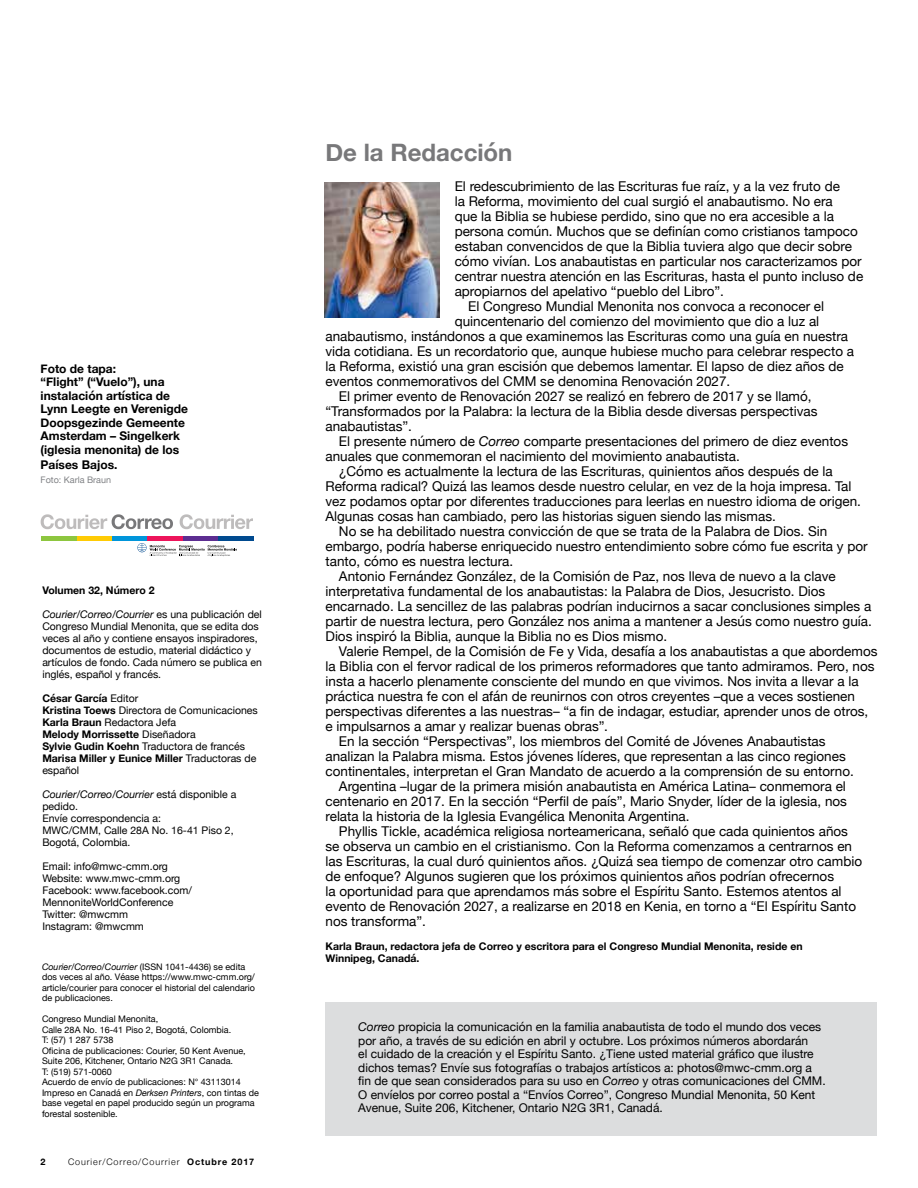
<style>
.page{position:relative;width:918px;height:1188px;background:#fff}
.page>*{position:absolute;margin:0;border:0;box-sizing:border-box;transform-origin:0 0}
.t1{font:700 24px "Helvetica Neue";color:#78787a}
.t2{font:13.5px "Helvetica Neue";color:#000}
.t3{font:12px/13.5px "Helvetica Neue";color:#000}
.t4{font:700 12px/13.5px "Helvetica Neue";color:#000}
.t5{font:10.5px/12px "Helvetica Neue";color:#000}
.t6{font:700 10.5px/12px "Helvetica Neue";color:#000}
.t7{font:9px/10.5px "Helvetica Neue";color:#000}
.t8{font:300 9px "Helvetica Neue";letter-spacing:.1em;color:#000}
.t9{font:9px "Helvetica Neue";color:#808285}
.t10{font:700 9px "Helvetica Neue";color:#000}
.s1{font-style:italic}
.s2{font-weight:700}
</style>
<div class="page">
<div style="left:325px;top:1003px;width:552px;height:133px;background:#dcddde"></div>
<img style="left:325px;top:183px;width:115px;height:135px">
<hr style="left:218px;top:536px;width:36px;height:4px;background:#004a8f">
<hr style="left:183px;top:536px;width:35px;height:4px;background:#5c2d91">
<hr style="left:147px;top:536px;width:36px;height:4px;background:#ed145b">
<hr style="left:112px;top:536px;width:35px;height:4px;background:#0095da">
<hr style="left:76px;top:536px;width:36px;height:4px;background:#ffcb05">
<hr style="left:41px;top:536px;width:35px;height:4px;background:#8dc63f">
<svg style="left:180px;top:514px;width:73px;height:15px"></svg>
<svg style="left:137px;top:543px;width:100px;height:13px"></svg>
<svg style="left:41px;top:514px;width:132px;height:15px"></svg>
<p class="t4" style="left:41px;top:362px;width:149px">Foto de tapa:<br>“Flight” (“Vuelo”), una instalación artística de<br>Lynn Leegte en Verenigde<br>Doopsgezinde Gemeente<br>Amsterdam – Singelkerk (iglesia menonita) de los</p>
<p class="t4" style="left:41px;top:458px;width:78px">Países Bajos.</p>
<p class="t9" style="left:41px;top:474px;width:72px">Foto: Karla Braun</p>
<p class="t6" style="left:42px;top:584px;width:114px">Volumen 32, Número 2</p>
<p class="t5" style="left:42px;top:609px;width:221px"><span class="s1">Courier/Correo/Courrier</span> es una publicación del Congreso Mundial Menonita, que se edita dos veces al año y contiene ensayos inspiradores, documentos de estudio, material didáctico y artículos de fondo. Cada número se publica en inglés, español y francés.</p>
<p class="t5" style="left:42px;top:693px;width:217px"><span class="s2">César García</span> Editor<br><span class="s2">Kristina Toews</span> Directora de Comunicaciones<br><span class="s2">Karla Braun</span> Redactora Jefa<br><span class="s2">Melody Morrissette</span> Diseñadora<br><span class="s2">Sylvie Gudin Koehn</span> Traductora de francés<br><span class="s2">Marisa Miller y Eunice Miller</span> Traductoras de español</p>
<p class="t5" style="left:42px;top:789px;width:196px"><span class="s1">Courier/Correo/Courrier</span> está disponible a pedido.<br>Envíe correspondencia a:<br>MWC/CMM, Calle 28A No. 16-41 Piso 2,<br>Bogotá, Colombia.</p>
<p class="t5" style="left:42px;top:861px;width:151px">Email: info@mwc-cmm.org<br>Website: www.mwc-cmm.org<br>Facebook: www.facebook.com/<br>MennoniteWorldConference<br>Twitter: @mwcmm<br>Instagram: @mwcmm</p>
<p class="t7" style="left:42px;top:962px;width:215px"><span class="s1">Courier/Correo/Courrier</span> (ISSN 1041-4436) se edita dos veces al año. Véase https://www.mwc-cmm.org/ article/courier para conocer el historial del calendario de publicaciones.</p>
<p class="t7" style="left:42px;top:1014px;width:218px">Congreso Mundial Menonita,<br>Calle 28A No. 16-41 Piso 2, Bogotá, Colombia.<br>T: (57) 1 287 5738<br>Oficina de publicaciones: Courier, 50 Kent Avenue, Suite 206, Kitchener, Ontario N2G 3R1 Canada.<br>T: (519) 571-0060<br>Acuerdo de envío de publicaciones: N° 43113014<br>Impreso en Canadá en <span class="s1">Derksen Printers</span>, con tintas de base vegetal en papel producido según un programa forestal sostenible.</p>
<p class="t10" style="left:40px;top:1155px;width:7px">2</p>
<p class="t8" style="left:68px;top:1155px;width:188px">Courier/Correo/Courrier <span class="s2">Octubre 2017</span></p>
<h1 class="t1" style="left:326px;top:134px;width:189px">De la Redacción</h1>
<p class="t2" style="left:455px;top:177px;width:387px">El redescubrimiento de las Escrituras fue raíz, y a la vez fruto de</p>
<p class="t2" style="left:455px;top:192px;width:380px">la Reforma, movimiento del cual surgió el anabautismo. No era</p>
<p class="t2" style="left:455px;top:207px;width:381px">que la Biblia se hubiese perdido, sino que no era accesible a la</p>
<p class="t2" style="left:455px;top:222px;width:405px">persona común. Muchos que se definían como cristianos tampoco</p>
<p class="t2" style="left:455px;top:237px;width:399px">estaban convencidos de que la Biblia tuviera algo que decir sobre</p>
<p class="t2" style="left:455px;top:252px;width:409px">cómo vivían. Los anabautistas en particular nos caracterizamos por</p>
<p class="t2" style="left:455px;top:267px;width:410px">centrar nuestra atención en las Escrituras, hasta el punto incluso de</p>
<p class="t2" style="left:455px;top:282px;width:271px">apropiarnos del apelativo “pueblo del Libro”.</p>
<p class="t2" style="left:468px;top:297px;width:358px">El Congreso Mundial Menonita nos convoca a reconocer el</p>
<p class="t2" style="left:455px;top:312px;width:366px">quincentenario del comienzo del movimiento que dio a luz al</p>
<p class="t2" style="left:325px;top:327px;width:524px">anabautismo, instándonos a que examinemos las Escrituras como una guía en nuestra</p>
<p class="t2" style="left:325px;top:342px;width:530px">vida cotidiana. Es un recordatorio que, aunque hubiese mucho para celebrar respecto a</p>
<p class="t2" style="left:325px;top:357px;width:520px">la Reforma, existió una gran escisión que debemos lamentar. El lapso de diez años de</p>
<p class="t2" style="left:325px;top:372px;width:406px">eventos conmemorativos del CMM se denomina Renovación 2027.</p>
<p class="t2" style="left:339px;top:387px;width:474px">El primer evento de Renovación 2027 se realizó en febrero de 2017 y se llamó,</p>
<p class="t2" style="left:325px;top:402px;width:494px">“Transformados por la Palabra: la lectura de la Biblia desde diversas perspectivas</p>
<p class="t2" style="left:325px;top:417px;width:88px">anabautistas”.</p>
<p class="t2" style="left:339px;top:432px;width:511px">El presente número de <span class="s1">Correo</span> comparte presentaciones del primero de diez eventos</p>
<p class="t2" style="left:325px;top:447px;width:416px">anuales que conmemoran el nacimiento del movimiento anabautista.</p>
<p class="t2" style="left:339px;top:462px;width:495px">¿Cómo es actualmente la lectura de las Escrituras, quinientos años después de la</p>
<p class="t2" style="left:325px;top:477px;width:528px">Reforma radical? Quizá las leamos desde nuestro celular, en vez de la hoja impresa. Tal</p>
<p class="t2" style="left:325px;top:492px;width:537px">vez podamos optar por diferentes traducciones para leerlas en nuestro idioma de origen.</p>
<p class="t2" style="left:325px;top:507px;width:452px">Algunas cosas han cambiado, pero las historias siguen siendo las mismas.</p>
<p class="t2" style="left:339px;top:522px;width:490px">No se ha debilitado nuestra convicción de que se trata de la Palabra de Dios. Sin</p>
<p class="t2" style="left:325px;top:537px;width:544px">embargo, podría haberse enriquecido nuestro entendimiento sobre cómo fue escrita y por</p>
<p class="t2" style="left:325px;top:552px;width:189px">tanto, cómo es nuestra lectura.</p>
<p class="t2" style="left:339px;top:567px;width:498px">Antonio Fernández González, de la Comisión de Paz, nos lleva de nuevo a la clave</p>
<p class="t2" style="left:325px;top:582px;width:501px">interpretativa fundamental de los anabautistas: la Palabra de Dios, Jesucristo. Dios</p>
<p class="t2" style="left:325px;top:597px;width:547px">encarnado. La sencillez de las palabras podrían inducirnos a sacar conclusiones simples a</p>
<p class="t2" style="left:325px;top:612px;width:548px">partir de nuestra lectura, pero González nos anima a mantener a Jesús como nuestro guía.</p>
<p class="t2" style="left:325px;top:627px;width:343px">Dios inspiró la Biblia, aunque la Biblia no es Dios mismo.</p>
<p class="t2" style="left:339px;top:642px;width:540px">Valerie Rempel, de la Comisión de Fe y Vida, desafía a los anabautistas a que abordemos</p>
<p class="t2" style="left:325px;top:657px;width:551px">la Biblia con el fervor radical de los primeros reformadores que tanto admiramos. Pero, nos</p>
<p class="t2" style="left:325px;top:672px;width:535px">insta a hacerlo plenamente consciente del mundo en que vivimos. Nos invita a llevar a la</p>
<p class="t2" style="left:325px;top:687px;width:531px">práctica nuestra fe con el afán de reunirnos con otros creyentes –que a veces sostienen</p>
<p class="t2" style="left:325px;top:702px;width:544px">perspectivas diferentes a las nuestras– “a fin de indagar, estudiar, aprender unos de otros,</p>
<p class="t2" style="left:325px;top:717px;width:284px">e impulsarnos a amar y realizar buenas obras”.</p>
<p class="t2" style="left:339px;top:732px;width:488px">En la sección “Perspectivas”, los miembros del Comité de Jóvenes Anabautistas</p>
<p class="t2" style="left:325px;top:747px;width:522px">analizan la Palabra misma. Estos jóvenes líderes, que representan a las cinco regiones</p>
<p class="t2" style="left:325px;top:762px;width:530px">continentales, interpretan el Gran Mandato de acuerdo a la comprensión de su entorno.</p>
<p class="t2" style="left:339px;top:777px;width:508px">Argentina –lugar de la primera misión anabautista en América Latina– conmemora el</p>
<p class="t2" style="left:325px;top:792px;width:523px">centenario en 2017. En la sección “Perfil de país”, Mario Snyder, líder de la iglesia, nos</p>
<p class="t2" style="left:325px;top:807px;width:366px">relata la historia de la Iglesia Evangélica Menonita Argentina.</p>
<p class="t2" style="left:339px;top:822px;width:511px">Phyllis Tickle, académica religiosa norteamericana, señaló que cada quinientos años</p>
<p class="t2" style="left:325px;top:837px;width:528px">se observa un cambio en el cristianismo. Con la Reforma comenzamos a centrarnos en</p>
<p class="t2" style="left:325px;top:852px;width:538px">las Escrituras, la cual duró quinientos años. ¿Quizá sea tiempo de comenzar otro cambio</p>
<p class="t2" style="left:325px;top:867px;width:510px">de enfoque? Algunos sugieren que los próximos quinientos años podrían ofrecernos</p>
<p class="t2" style="left:325px;top:882px;width:518px">la oportunidad para que aprendamos más sobre el Espíritu Santo. Estemos atentos al</p>
<p class="t2" style="left:325px;top:897px;width:532px">evento de Renovación 2027, a realizarse en 2018 en Kenia, en torno a “El Espíritu Santo</p>
<p class="t2" style="left:325px;top:912px;width:102px">nos transforma”.</p>
<p class="t6" style="left:326px;top:941px;width:479px">Karla Braun, redactora jefa de Correo y escritora para el Congreso Mundial Menonita, reside en<br>Winnipeg, Canadá.</p>
<p class="t3" style="left:358px;top:1021px;width:469px"><span class="s1">Correo</span> propicia la comunicación en la familia anabautista de todo el mundo dos veces por año, a través de su edición en abril y octubre. Los próximos números abordarán<br>el cuidado de la creación y el Espíritu Santo. ¿Tiene usted material gráfico que ilustre dichos temas? Envíe sus fotografías o trabajos artísticos a: photos@mwc-cmm.org a fin de que sean considerados para su uso en <span class="s1">Correo</span> y otras comunicaciones del CMM.<br>O envíelos por correo postal a “Envíos Correo”, Congreso Mundial Menonita, 50 Kent Avenue, Suite 206, Kitchener, Ontario N2G 3R1, Canadá.</p>
</div>
